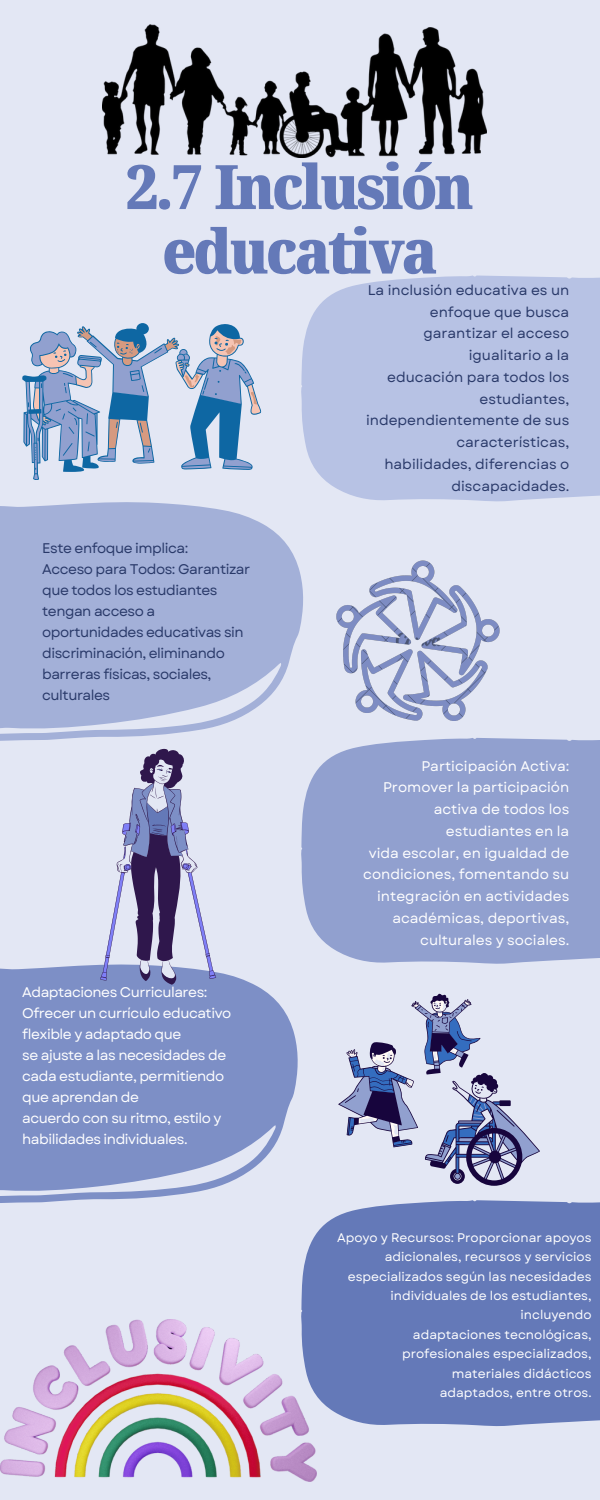
<style>
.page{position:relative;width:600px;height:1500px;background:#e3e7f4}
.page>*{position:absolute;margin:0;border:0;box-sizing:border-box;transform-origin:0 0}
.t1{font:900 semi-condensed 61.4px/64.5px "Noto Serif Devanagari";letter-spacing:-.05em;color:#6479b8;text-align:center}
.t2{font:14px/21.8px "Garet";color:#fff;text-align:right}
.t3{font:14px/21px "Garet";letter-spacing:-.035em;color:#fff}
.t4{font:14px/21.8px "Garet";color:#293969;text-align:right}
.t5{font:14px/21px "Garet";letter-spacing:-.035em;color:#293969}
.t6{font:12.5px/19.4px "Garet";color:#fff;text-align:right}
</style>
<div class="page">
<div style="left:301px;top:275px;width:299px;height:227px;background:#b7c2e4"></div>
<svg style="left:0;top:501px;width:305px;height:240px;background:#acb8dc"></svg>
<svg style="left:295px;top:722px;width:305px;height:242px;background:#9ca9d4"></svg>
<svg style="left:0;top:964px;width:298px;height:239px;background:#8c9ccc"></svg>
<svg style="left:295px;top:1184px;width:305px;height:243px;background:#7386bf"></svg>
<img style="left:103px;top:24px;width:384px;height:134px">
<img style="left:0;top:1320px;width:316px;height:162px">
<img style="left:337px;top:560px;width:163px;height:160px">
<svg style="left:22px;top:323px;width:240px;height:157px"></svg>
<svg style="left:338px;top:994px;width:202px;height:192px"></svg>
<svg style="left:100px;top:749px;width:116px;height:236px"></svg>
<p class="t1" style="left:126px;top:156px;width:350px">2.7 Inclusión educativa</p>
<h1 class="t4" style="left:366px;top:279px;width:205px">La inclusión educativa es un enfoque que busca garantizar el acceso igualitario a la<br>educación para todos los estudiantes, independientemente de sus características, habilidades, diferencias o discapacidades.</h1>
<p class="t5" style="left:42px;top:537px;width:210px">Este enfoque implica:<br>Acceso para Todos: Garantizar que todos los estudiantes tengan acceso a oportunidades educativas sin discriminación, eliminando barreras físicas, sociales, culturales</p>
<p class="t3" style="left:22px;top:982px;width:211px">Adaptaciones Curriculares:<br>Ofrecer un currículo educativo flexible y adaptado que<br>se ajuste a las necesidades de cada estudiante, permitiendo que aprendan de<br>acuerdo con su ritmo, estilo y habilidades individuales.</p>
<p class="t2" style="left:363px;top:755px;width:208px">Participación Activa:<br>Promover la participación activa de todos los estudiantes en la<br>vida escolar, en igualdad de condiciones, fomentando su integración en actividades académicas, deportivas, culturales y sociales.</p>
<h2 class="t6" style="left:337px;top:1228px;width:256px">Apoyo y Recursos: Proporcionar apoyos adicionales, recursos y servicios</h2>
<p class="t6" style="left:348px;top:1267px;width:245px">especializados según las necesidades individuales de los estudiantes, incluyendo</p>
<p class="t6" style="left:402px;top:1325px;width:191px">adaptaciones tecnológicas, profesionales especializados, materiales didácticos</p>
<h2 class="t6" style="left:440px;top:1383px;width:153px">adaptados, entre otros.</h2>
</div>
